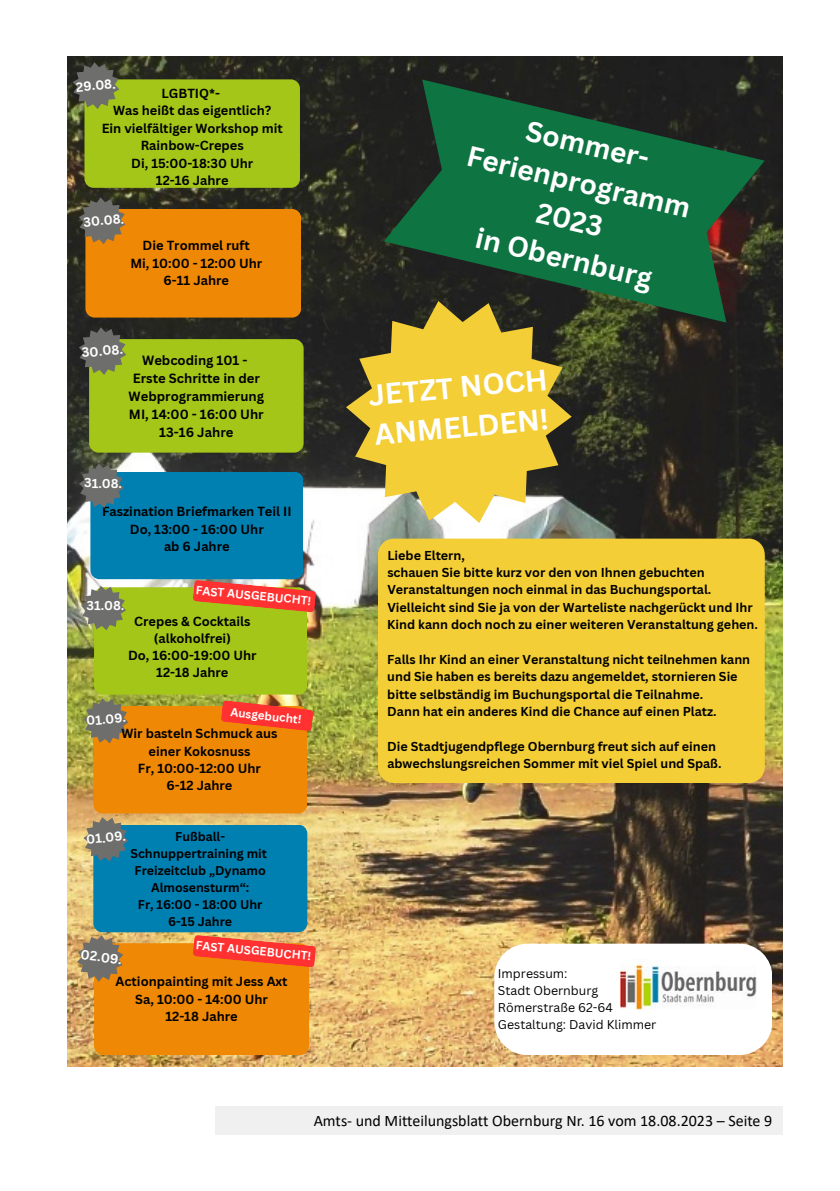
<style>
.page{position:relative;width:840px;height:1191px;background:#fff}
.page>*{position:absolute;margin:0;border:0;box-sizing:border-box;transform-origin:0 0}
.t1{font:700 28.8px/39.4px "Canva Sans";color:#fff}
.t2{font:700 28px/38.6px "Canva Sans";color:#fff;text-align:center}
.t3{font:16px "Calibri";color:#000}
.t4{font:700 13.2px "Canva Sans";color:#fff}
.t5{font:700 13px/18px "Canva Sans";color:#000;text-align:center}
.t6{font:700 13px "Canva Sans";color:#fff}
.t7{font:700 12.8px/17px "Canva Sans";color:#000;text-align:center}
.t8{font:700 12.8px "Canva Sans";color:#fff}
.t9{font:700 12.6px/17.4px "Canva Sans";color:#000}
.t10{font:700 12.6px "Canva Sans";color:#fff}
.t11{font:700 12.4px/17px "Canva Sans";color:#000;text-align:center}
.t12{font:12.4px/17px "Canva Sans";color:#000}
.t13{font:700 11.6px "Canva Sans";color:#fff}
</style>
<div class="page">
<div style="left:215px;top:1106px;width:567px;height:28px;background:#f0f0f0"></div>
<img style="left:68px;top:56px;width:713px;height:1010px">
<svg style="left:79px;top:197px;width:222px;height:120px;background:#cf7b0d"></svg>
<svg style="left:494px;top:943px;width:277px;height:111px"></svg>
<svg style="left:346px;top:301px;width:225px;height:222px;background:#c4ab44"></svg>
<svg style="left:79px;top:327px;width:224px;height:125px;background:#8fab1e"></svg>
<svg style="left:73px;top:62px;width:226px;height:126px;background:#8ea91e"></svg>
<img style="left:620px;top:959px;width:137px;height:50px">
<svg style="left:383px;top:80px;width:381px;height:242px;background:#1a5233"></svg>
<svg style="left:77px;top:463px;width:239px;height:592px;background:#8d8e55"></svg>
<div style="left:377px;top:538px;width:387px;height:244px;background:#f4ce36"></div>
<p class="t8" style="left:76px;top:79px;width:41px;rotate:-5deg">29.08.</p>
<p class="t7" style="left:102px;top:85px;width:182px">LGBTIQ*-<br>Was heißt das eigentlich?<br>Ein vielfältiger Workshop mit<br>Rainbow-Crepes<br>Di, 15:00-18:30 Uhr<br>12-16 Jahre</p>
<p class="t6" style="left:83px;top:214px;width:42px;rotate:-5deg">30.08.</p>
<p class="t7" style="left:130px;top:237px;width:133px">Die Trommel ruft<br>Mi, 10:00 - 12:00 Uhr<br>6-11 Jahre</p>
<p class="t4" style="left:81px;top:344px;width:43px;rotate:-5deg">30.08.</p>
<p class="t5" style="left:128px;top:351px;width:137px">Webcoding 101 -<br>Erste Schritte in der<br>Webprogrammierung<br>MI, 14:00 - 16:00 Uhr<br>13-16 Jahre</p>
<p class="t10" style="left:84px;top:475px;width:39px;rotate:1deg">31.08.</p>
<p class="t7" style="left:102px;top:503px;width:191px">Faszination Briefmarken Teil II<br>Do, 13:00 - 16:00 Uhr<br>ab 6 Jahre</p>
<p class="t10" style="left:87px;top:597px;width:39px;rotate:1deg">31.08.</p>
<p class="t13" style="left:196px;top:583px;width:117px;rotate:5deg">FAST AUSGEBUCHT!</p>
<p class="t7" style="left:128px;top:613px;width:130px">Crepes &amp; Cocktails (alkoholfrei)<br>Do, 16:00-19:00 Uhr<br>12-18 Jahre</p>
<p class="t13" style="left:231px;top:705px;width:73px;rotate:6deg">Ausgebucht!</p>
<p class="t10" style="left:86px;top:713px;width:41px;rotate:-6deg">01.09.</p>
<p class="t7" style="left:121px;top:725px;width:157px">Wir basteln Schmuck aus einer Kokosnuss<br>Fr, 10:00-12:00 Uhr<br>6-12 Jahre</p>
<p class="t10" style="left:86px;top:832px;width:41px;rotate:-6deg">01.09.</p>
<p class="t11" style="left:130px;top:828px;width:138px">Fußball-<br>Schnuppertraining mit<br>Freizeitclub „Dynamo<br>Almosensturm“:<br>Fr, 16:00 - 18:00 Uhr<br>6-15 Jahre</p>
<p class="t4" style="left:82px;top:946px;width:43px;rotate:7deg">02.09.</p>
<p class="t13" style="left:196px;top:938px;width:117px;rotate:5deg">FAST AUSGEBUCHT!</p>
<p class="t7" style="left:115px;top:973px;width:173px">Actionpainting mit Jess Axt<br>Sa, 10:00 - 14:00 Uhr<br>12-18 Jahre</p>
<h2 class="t2" style="left:530px;top:112px;width:130px;rotate:13deg">Sommer-</h2>
<h2 class="t2" style="left:488px;top:181px;width:182px;rotate:13deg">2023<br>in Obernburg</h2>
<h2 class="t2" style="left:471px;top:138px;width:230px;rotate:13deg">Ferienprogramm</h2>
<h1 class="t1" style="left:366px;top:376px;width:181px;rotate:-5deg">JETZT NOCH<br>ANMELDEN!</h1>
<p class="t9" style="left:387px;top:546px;width:372px">Liebe Eltern,<br>schauen Sie bitte kurz vor den von Ihnen gebuchten Veranstaltungen noch einmal in das Buchungsportal.<br>Vielleicht sind Sie ja von der Warteliste nachgerückt und Ihr Kind kann doch noch zu einer weiteren Veranstaltung gehen.</p>
<p class="t9" style="left:387px;top:651px;width:364px">Falls Ihr Kind an einer Veranstaltung nicht teilnehmen kann und Sie haben es bereits dazu angemeldet, stornieren Sie bitte selbständig im Buchungsportal die Teilnahme.<br>Dann hat ein anderes Kind die Chance auf einen Platz.</p>
<p class="t9" style="left:387px;top:737px;width:335px">Die Stadtjugendpflege Obernburg freut sich auf einen abwechslungsreichen Sommer mit viel Spiel und Spaß.</p>
<p class="t12" style="left:497px;top:965px;width:160px">Impressum:<br>Stadt Obernburg<br>Römerstraße 62-64<br>Gestaltung: David Klimmer</p>
<p class="t3" style="left:313px;top:1109px;width:460px">Amts- und Mitteilungsblatt Obernburg Nr. 16 vom 18.08.2023 – Seite 9</p>
</div>
